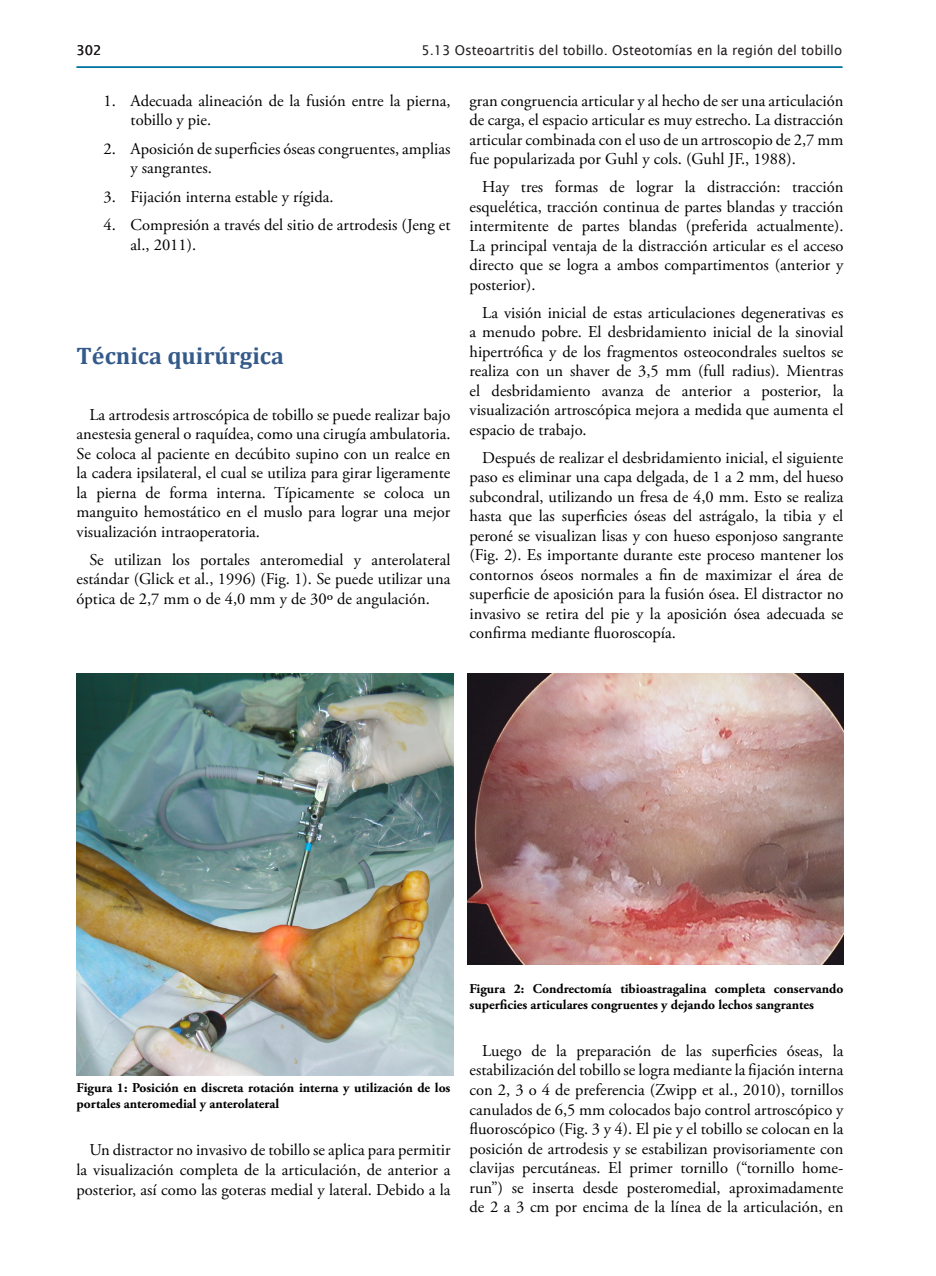
<style>
.page{position:relative;width:936px;height:1276px;background:#fff}
.page>*{position:absolute;margin:0;border:0;box-sizing:border-box;transform-origin:0 0}
.Heading_1{font:700 24px "Cambria";color:#345a8a}
.Cuerpo_A{font:16.5px/19.5px "Adobe Garamond Pro";color:#000;text-align:justify}
.Epigrafe{font:700 13.5px/16.2px "Adobe Garamond Pro";color:#000}
.t1{font:13.5px "Lucida Sans";color:#231f20}
</style>
<div class="page">
<hr style="left:77px;top:66px;width:765px;height:2px;background:#0074a1">
<img style="left:77px;top:673px;width:376px;height:403px">
<img style="left:467px;top:673px;width:376px;height:291px">
<p class="t1" style="left:77px;top:43px;width:27px">302</p>
<p class="t1" style="left:421px;top:43px;width:422px">5.13 Osteoartritis del tobillo. Osteotomías en la región del tobillo</p>
<p class="Cuerpo_A" style="left:131px;top:91px;width:321px;text-indent:-27px">1. Adecuada alineación de la fusión entre la pierna, tobillo y pie.</p>
<p class="Cuerpo_A" style="left:131px;top:139px;width:321px;text-indent:-27px">2. Aposición de superficies óseas congruentes, amplias y sangrantes.</p>
<p class="Cuerpo_A" style="left:104px;top:187px;width:231px">3. Fijación interna estable y rígida.</p>
<p class="Cuerpo_A" style="left:131px;top:215px;width:321px;text-indent:-27px">4. Compresión a través del sitio de artrodesis (Jeng et al., 2011).</p>
<p class="Cuerpo_A" style="left:469px;top:91px;width:375px">gran congruencia articular y al hecho de ser una articulación de carga, el espacio articular es muy estrecho. La distracción articular combinada con el uso de un artroscopio de 2,7 mm fue popularizada por Guhl y cols. (Guhl JF., 1988).</p>
<p class="Cuerpo_A" style="left:469px;top:178px;width:375px;text-indent:13px">Hay tres formas de lograr la distracción: tracción esquelética, tracción continua de partes blandas y tracción intermitente de partes blandas (preferida actualmente).<br>La principal ventaja de la distracción articular es el acceso directo que se logra a ambos compartimentos (anterior y posterior).</p>
<p class="Cuerpo_A" style="left:469px;top:303px;width:375px;text-indent:13px">La visión inicial de estas articulaciones degenerativas es a menudo pobre. El desbridamiento inicial de la sinovial hipertrófica y de los fragmentos osteocondrales sueltos se realiza con un shaver de 3,5 mm (full radius). Mientras el desbridamiento avanza de anterior a posterior, la visualización artroscópica mejora a medida que aumenta el espacio de trabajo.</p>
<p class="Cuerpo_A" style="left:469px;top:448px;width:375px;text-indent:13px">Después de realizar el desbridamiento inicial, el siguiente paso es eliminar una capa delgada, de 1 a 2 mm, del hueso subcondral, utilizando un fresa de 4,0 mm. Esto se realiza hasta que las superficies óseas del astrágalo, la tibia y el peroné se visualizan lisas y con hueso esponjoso sangrante (Fig. 2). Es importante durante este proceso mantener los contornos óseos normales a fin de maximizar el área de superficie de aposición para la fusión ósea. El distractor no invasivo se retira del pie y la aposición ósea adecuada se confirma mediante fluoroscopía.</p>
<p class="Heading_1" style="left:77px;top:339px;width:209px">Técnica quirúrgica</p>
<p class="Cuerpo_A" style="left:77px;top:405px;width:375px;text-indent:13px">La artrodesis artroscópica de tobillo se puede realizar bajo anestesia general o raquídea, como una cirugía ambulatoria.<br>Se coloca al paciente en decúbito supino con un realce en la cadera ipsilateral, el cual se utiliza para girar ligeramente la pierna de forma interna. Típicamente se coloca un manguito hemostático en el muslo para lograr una mejor visualización intraoperatoria.</p>
<p class="Cuerpo_A" style="left:77px;top:550px;width:375px;text-indent:13px">Se utilizan los portales anteromedial y anterolateral estándar (Glick et al., 1996) (Fig. 1). Se puede utilizar una óptica de 2,7 mm o de 4,0 mm y de 30º de angulación.</p>
<p class="Epigrafe" style="left:77px;top:1079px;width:375px">Figura 1: Posición en discreta rotación interna y utilización de los portales anteromedial y anterolateral</p>
<p class="Cuerpo_A" style="left:77px;top:1140px;width:375px;text-indent:13px">Un distractor no invasivo de tobillo se aplica para permitir la visualización completa de la articulación, de anterior a posterior, así como las goteras medial y lateral. Debido a la</p>
<p class="Epigrafe" style="left:469px;top:980px;width:375px">Figura 2: Condrectomía tibioastragalina completa conservando superficies articulares congruentes y dejando lechos sangrantes</p>
<p class="Cuerpo_A" style="left:469px;top:1041px;width:375px;text-indent:13px">Luego de la preparación de las superficies óseas, la estabilización del tobillo se logra mediante la fijación interna con 2, 3 o 4 de preferencia (Zwipp et al., 2010), tornillos canulados de 6,5 mm colocados bajo control artroscópico y fluoroscópico (Fig. 3 y 4). El pie y el tobillo se colocan en la posición de artrodesis y se estabilizan provisoriamente con clavijas percutáneas. El primer tornillo (“tornillo home&shy;run”) se inserta desde posteromedial, aproximadamente de 2 a 3 cm por encima de la línea de la articulación, en</p>
</div>
